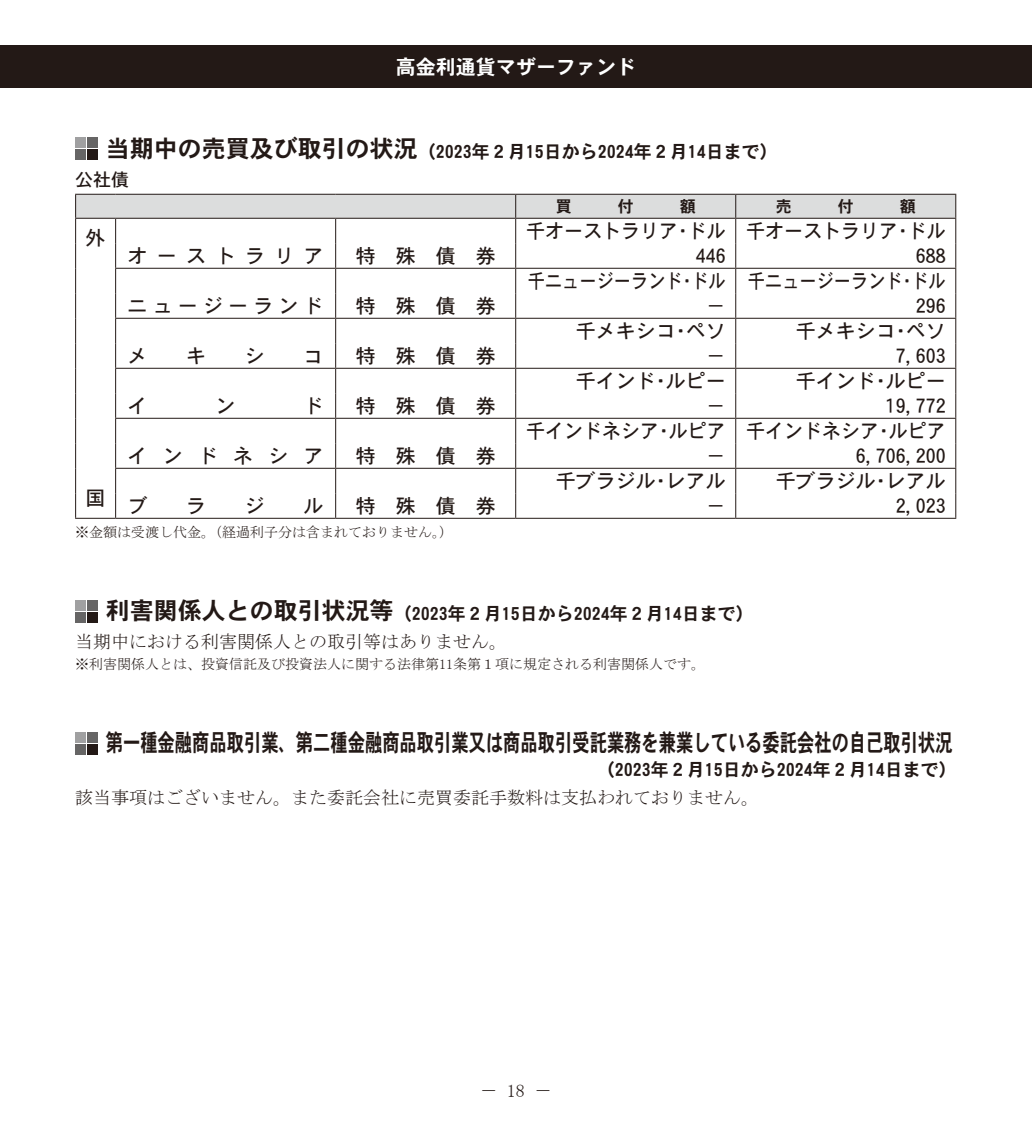
<style>
.page{position:relative;width:1032px;height:1134px;background:#fff}
.page>*{position:absolute;margin:0;border:0;box-sizing:border-box;transform-origin:0 0}
.t1{font:24px "DFHS Gothic W7 WIN RKSJ H";color:#231916;scale:.72 1}
.t2{font:20px/25.6px "DFHS Gothic W5 WIN RKSJ H";color:#231916;text-align:right}
.t3{font:20px "DFHS Gothic R Pro 6 W5";letter-spacing:.88em;color:#231916}
.t4{font:20px "DFHS Gothic W5 WIN RKSJ H";color:#231916;scale:.95 1}
.t5{font:20px "DFHS Gothic R Pro 6 W7";color:#fff}
.t6{font:20px "DFHS Gothic R Pro 6 W5";letter-spacing:.255em;color:#231916}
.t7{font:20px "DFHS Gothic R Pro 6 W5";letter-spacing:.465em;color:#231916}
.t8{font:18px "DFHS Gothic W7 WIN RKSJ H";color:#231916}
.t9{font:18px "MS Mincho";color:#231916}
.t10{font:18px "DFHS Gothic W5 WIN RKSJ H";color:#231916}
.t11{font:16px "DFHS Gothic R Pro 6 W7";color:#231916}
.t12{font:14px "MS Mincho";color:#231916}
.s1{font-size:24px}
</style>
<div class="page">
<div style="left:0;top:45px;width:1032px;height:43px;background:#231916"></div>
<div style="left:75px;top:137px;width:11px;height:11px;background:#a0a0a1"></div>
<div style="left:75px;top:150px;width:11px;height:10px;background:#666565"></div>
<div style="left:87px;top:150px;width:11px;height:10px;background:#231916"></div>
<div style="left:87px;top:137px;width:11px;height:11px;background:#666565"></div>
<svg style="left:75px;top:194px;width:881px;height:324px"></svg>
<hr style="left:75px;top:518px;width:41px;height:1px;background:#231916">
<hr style="left:116px;top:518px;width:220px;height:1px;background:#231916">
<hr style="left:336px;top:518px;width:180px;height:1px;background:#231916">
<hr style="left:516px;top:518px;width:220px;height:1px;background:#231916">
<hr style="left:736px;top:518px;width:220px;height:1px;background:#231916">
<div style="left:75px;top:732px;width:11px;height:11px;background:#a0a0a1"></div>
<div style="left:75px;top:744px;width:11px;height:11px;background:#666565"></div>
<div style="left:87px;top:744px;width:11px;height:11px;background:#231916"></div>
<div style="left:87px;top:732px;width:11px;height:11px;background:#666565"></div>
<div style="left:75px;top:600px;width:11px;height:11px;background:#a0a0a1"></div>
<div style="left:75px;top:612px;width:11px;height:11px;background:#666565"></div>
<div style="left:87px;top:612px;width:11px;height:11px;background:#231916"></div>
<div style="left:87px;top:600px;width:11px;height:11px;background:#666565"></div>
<p class="t5" style="left:396px;top:55px;width:241px">高金利通貨マザーファンド</p>
<p class="t8" style="left:106px;top:142px;width:674px"><span class="s1">当期中の売買及び取引の状況</span>（2023年２月15日から2024年２月14日まで）</p>
<p class="t10" style="left:75px;top:170px;width:55px">公社債</p>
<p class="t11" style="left:556px;top:197px;width:17px">買</p>
<p class="t11" style="left:618px;top:197px;width:17px">付</p>
<p class="t11" style="left:680px;top:197px;width:17px">額</p>
<p class="t11" style="left:776px;top:197px;width:17px">売</p>
<p class="t11" style="left:838px;top:197px;width:17px">付</p>
<p class="t11" style="left:900px;top:197px;width:17px">額</p>
<p class="t3" style="left:86px;top:227px;width:21px">外</p>
<p class="t4" style="left:526px;top:221px;width:443px">千オーストラリア･ドル 千オーストラリア･ドル</p>
<p class="t7" style="left:128px;top:244px;width:198px">オーストラリア</p>
<p class="t3" style="left:356px;top:244px;width:141px">特殊債券</p>
<p class="t2" style="left:696px;top:243px;width:31px">446</p>
<p class="t2" style="left:528px;top:243px;width:419px">688<br>千ニュージーランド･ドル 千ニュージーランド･ドル</p>
<p class="t6" style="left:128px;top:294px;width:197px">ニュージーランド</p>
<p class="t3" style="left:356px;top:294px;width:141px">特殊債券</p>
<p class="t2" style="left:706px;top:293px;width:21px">－</p>
<p class="t2" style="left:916px;top:293px;width:31px">296</p>
<p class="t2" style="left:576px;top:318px;width:151px">千メキシコ･ペソ</p>
<p class="t2" style="left:796px;top:318px;width:151px">千メキシコ･ペソ</p>
<p class="t3" style="left:128px;top:344px;width:21px">メ</p>
<p class="t3" style="left:186px;top:344px;width:21px">キ</p>
<p class="t3" style="left:245px;top:344px;width:21px">シ</p>
<p class="t3" style="left:304px;top:344px;width:21px">コ</p>
<p class="t3" style="left:356px;top:344px;width:141px">特殊債券</p>
<p class="t2" style="left:706px;top:343px;width:21px">－</p>
<p class="t2" style="left:896px;top:343px;width:51px">7,603</p>
<p class="t2" style="left:576px;top:368px;width:151px">千インド･ルピー</p>
<p class="t2" style="left:796px;top:368px;width:151px">千インド･ルピー</p>
<p class="t3" style="left:128px;top:394px;width:21px">イ</p>
<p class="t3" style="left:216px;top:394px;width:21px">ン</p>
<p class="t3" style="left:304px;top:394px;width:21px">ド</p>
<p class="t3" style="left:356px;top:394px;width:141px">特殊債券</p>
<p class="t2" style="left:706px;top:393px;width:21px">－</p>
<p class="t2" style="left:526px;top:393px;width:421px">19,772<br>千インドネシア･ルピア 千インドネシア･ルピア</p>
<p class="t3" style="left:128px;top:444px;width:197px">インドネシア</p>
<p class="t3" style="left:356px;top:444px;width:141px">特殊債券</p>
<p class="t2" style="left:706px;top:443px;width:21px">－</p>
<p class="t2" style="left:856px;top:443px;width:91px">6,706,200</p>
<p class="t2" style="left:556px;top:468px;width:171px">千ブラジル･レアル</p>
<p class="t2" style="left:776px;top:468px;width:171px">千ブラジル･レアル</p>
<p class="t3" style="left:128px;top:494px;width:21px">ブ</p>
<p class="t3" style="left:186px;top:494px;width:21px">ラ</p>
<p class="t3" style="left:245px;top:494px;width:21px">ジ</p>
<p class="t3" style="left:304px;top:494px;width:21px">ル</p>
<p class="t3" style="left:356px;top:494px;width:141px">特殊債券</p>
<p class="t2" style="left:706px;top:493px;width:21px">－</p>
<p class="t2" style="left:896px;top:493px;width:51px">2,023</p>
<p class="t12" style="left:75px;top:525px;width:379px">※金額は受渡し代金。（経過利子分は含まれておりません。）</p>
<p class="t3" style="left:86px;top:487px;width:19px">国</p>
<p class="t8" style="left:106px;top:605px;width:650px"><span class="s1">利害関係人との取引状況等</span>（2023年２月15日から2024年２月14日まで）</p>
<p class="t9" style="left:75px;top:633px;width:433px">当期中における利害関係人との取引等はありません。</p>
<p class="t12" style="left:75px;top:657px;width:632px">※利害関係人とは、投資信託及び投資法人に関する法律第11条第１項に規定される利害関係人です。</p>
<p class="t1" style="left:106px;top:731px;width:1178px">第一種金融商品取引業、第二種金融商品取引業又は商品取引受託業務を兼業している委託会社の自己取引状況</p>
<p class="t8" style="left:597px;top:761px;width:361px">（2023年２月15日から2024年２月14日まで）</p>
<p class="t9" style="left:75px;top:789px;width:685px">該当事項はございません。また委託会社に売買委託手数料は支払われておりません。</p>
<p class="t9" style="left:507px;top:1081px;width:20px">18</p>
<p class="t9" style="left:480px;top:1081px;width:74px">－　　－</p>
</div>
